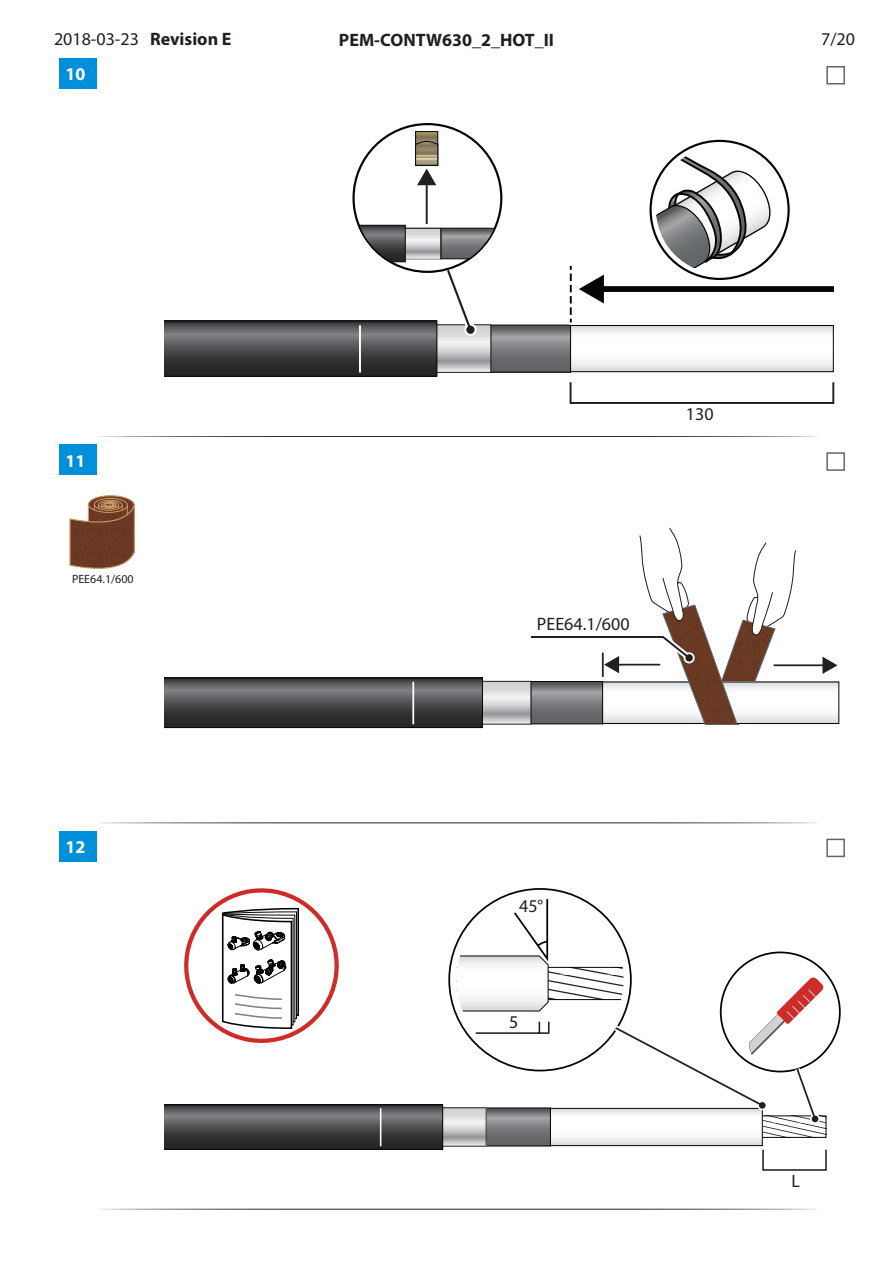
<style>
.page{position:relative;width:893px;height:1263px;background:#fff}
.page>*{position:absolute;margin:0;border:0;box-sizing:border-box;transform-origin:0 0}
.Container{font:18px "Myriad Pro";color:#231f20}
.t1{font:700 18px "Myriad Pro";color:#231f20}
.t2{font:700 18px "Myriad Pro";color:#fff}
.t3{font:12px "Myriad Pro";color:#231f20}
.s1{font-weight:700}
</style>
<div class="page">
<div style="left:570px;top:381px;width:264px;height:23px;border:2px solid #231f20"></div>
<svg style="left:165px;top:123px;width:669px;height:254px"></svg>
<div style="left:59px;top:58px;width:38px;height:31px;background:#008fdb"></div>
<div style="left:826px;top:66px;width:19px;height:19px;border:2px solid #636566"></div>
<svg style="left:69px;top:495px;width:66px;height:74px;background:#8d644f"></svg>
<svg style="left:165px;top:527px;width:674px;height:201px"></svg>
<div style="left:59px;top:444px;width:38px;height:31px;background:#008fdb"></div>
<div style="left:826px;top:452px;width:19px;height:19px;border:2px solid #636566"></div>
<div style="left:762px;top:1149px;width:65px;height:22px;border:2px solid #231f20"></div>
<svg style="left:165px;top:888px;width:659px;height:262px"></svg>
<div style="left:59px;top:831px;width:38px;height:30px;background:#008fdb"></div>
<div style="left:826px;top:839px;width:19px;height:18px;border:2px solid #636566"></div>
<p class="Container" style="left:54px;top:28px;width:179px">2018-03-23 <span class="s1">Revision E</span></p>
<p class="t1" style="left:339px;top:28px;width:217px">PEM-CONTW630_2_HOT_II</p>
<p class="Container" style="left:821px;top:28px;width:35px">7/20</p>
<p class="t2" style="left:66px;top:62px;width:21px">10</p>
<p class="t2" style="left:66px;top:449px;width:21px">11</p>
<p class="t3" style="left:72px;top:572px;width:63px">PEE64.1/600</p>
<p class="t2" style="left:66px;top:835px;width:21px">12</p>
<p class="Container" style="left:686px;top:403px;width:29px">130</p>
<p class="Container" style="left:537px;top:613px;width:94px">PEE64.1/600</p>
<p class="Container" style="left:519px;top:895px;width:26px">45°</p>
<p class="Container" style="left:509px;top:1011px;width:11px">5</p>
<p class="Container" style="left:791px;top:1170px;width:10px">L</p>
</div>
